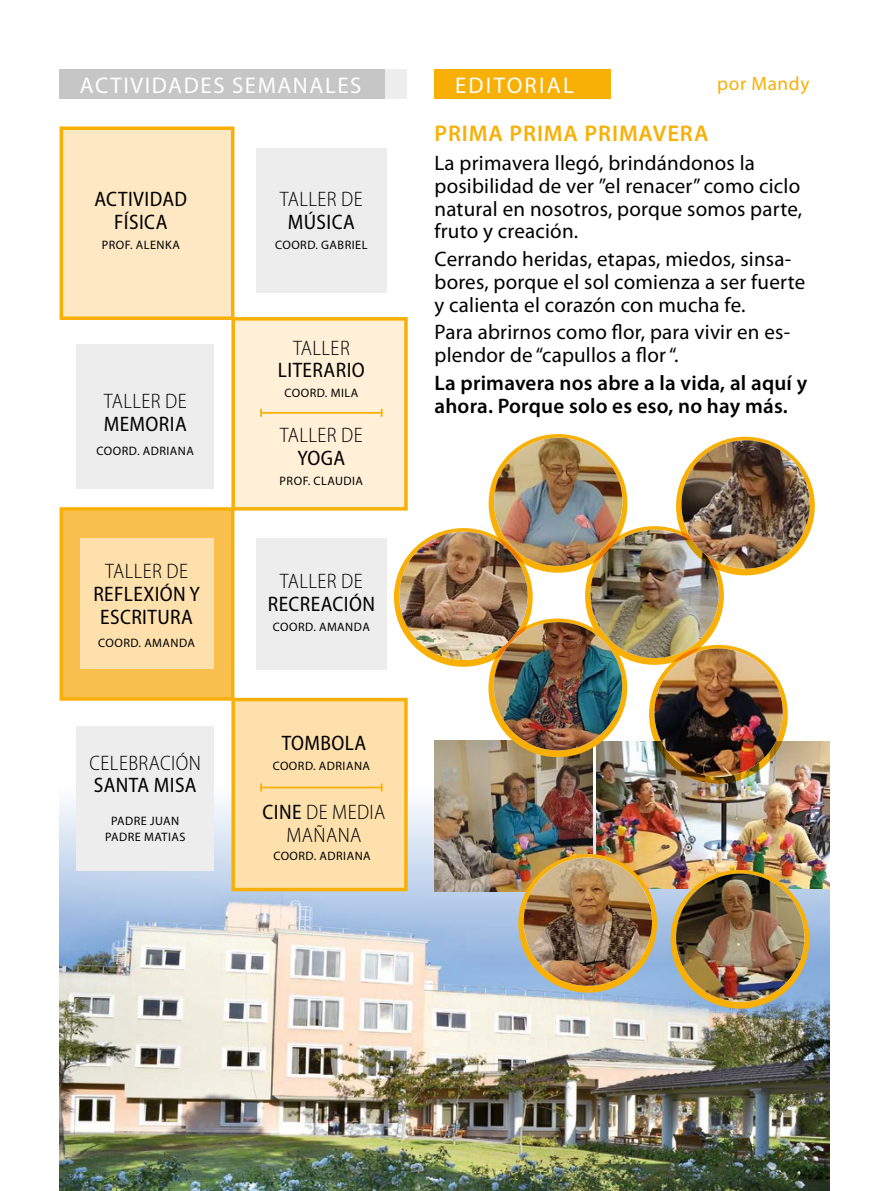
<style>
.page{position:relative;width:869px;height:1191px;background:#fff}
.page>*{position:absolute;margin:0;border:0;box-sizing:border-box;transform-origin:0 0}
.t1{font:22.75px "Myriad Pro";letter-spacing:.07em;color:#fff}
.t2{font:600 22.75px "Myriad Pro";letter-spacing:.04em;color:#f8b006}
.t3{font:22.75px "Myriad Pro";letter-spacing:.1em;color:#fff}
.t4{font:21px/22.8px "Myriad Pro";letter-spacing:.01em;color:#000}
.t5{font:semi-condensed 21px/22.8px "Myriad Pro";letter-spacing:.02em;color:#000;text-align:center}
.t6{font:300 semi-condensed 21px/22.8px "Myriad Pro";letter-spacing:.02em;color:#000;text-align:center}
.t7{font:600 21px/22.8px "Myriad Pro";letter-spacing:.01em;color:#000}
.t8{font:19.25px "Myriad Pro";letter-spacing:.03em;color:#f8b006}
.t9{font:12.25px/15.8px "Myriad Pro";letter-spacing:.04em;color:#000;text-align:center}
.s1{font-weight:400}
</style>
<div class="page">
<svg style="left:585px;top:526px;width:138px;height:139px;background:#f3b116"></svg>
<img style="left:590px;top:530px;width:128px;height:128px;border-radius:64px">
<img style="left:60px;top:734px;width:768px;height:457px">
<div style="left:60px;top:69px;width:344px;height:30px;background:#c6c6c6"></div>
<div style="left:385px;top:69px;width:22px;height:30px;background:#ededed"></div>
<div style="left:60px;top:126px;width:174px;height:194px;background:#fee8c3;border:4px solid #f8b006"></div>
<div style="left:60px;top:507px;width:174px;height:193px;background:#fac04f;border:4px solid #f8b006"></div>
<div style="left:231px;top:317px;width:176px;height:193px;background:#fff0d7;border:4px solid #f8b006"></div>
<div style="left:231px;top:698px;width:176px;height:193px;background:#fee0ad;border:4px solid #f8b006"></div>
<div style="left:256px;top:148px;width:130px;height:145px;background:#ededed"></div>
<div style="left:256px;top:538px;width:130px;height:132px;background:#ededed"></div>
<div style="left:76px;top:344px;width:138px;height:145px;background:#ededed"></div>
<div style="left:80px;top:538px;width:133px;height:131px;background:#fee0ad"></div>
<div style="left:76px;top:726px;width:138px;height:145px;background:#ededed"></div>
<hr style="left:261px;top:786px;width:120px;height:2px;background:#f8b006">
<svg style="left:260px;top:783px;width:2px;height:8px"></svg>
<svg style="left:380px;top:783px;width:2px;height:8px"></svg>
<hr style="left:261px;top:412px;width:120px;height:2px;background:#f8b006">
<svg style="left:260px;top:409px;width:2px;height:8px"></svg>
<svg style="left:380px;top:409px;width:2px;height:8px"></svg>
<div style="left:434px;top:69px;width:176px;height:30px;background:#f8b006"></div>
<img style="left:434px;top:741px;width:158px;height:150px">
<img style="left:596px;top:741px;width:232px;height:148px">
<svg style="left:518px;top:854px;width:138px;height:138px;background:#efac13"></svg>
<svg style="left:488px;top:618px;width:139px;height:139px;background:#f4b114"></svg>
<svg style="left:675px;top:437px;width:139px;height:138px;background:#e8a81a"></svg>
<svg style="left:488px;top:434px;width:139px;height:139px;background:#f4b019"></svg>
<svg style="left:394px;top:528px;width:138px;height:139px;background:#f2ab13"></svg>
<svg style="left:670px;top:870px;width:139px;height:138px;background:#f0af14"></svg>
<svg style="left:648px;top:645px;width:139px;height:138px;background:#c58c15"></svg>
<img style="left:523px;top:857px;width:128px;height:128px;border-radius:64px">
<img style="left:493px;top:622px;width:129px;height:128px;border-radius:64px">
<img style="left:681px;top:440px;width:128px;height:128px;border-radius:64px">
<img style="left:494px;top:438px;width:128px;height:128px;border-radius:64px">
<img style="left:399px;top:532px;width:128px;height:128px;border-radius:64px">
<img style="left:675px;top:873px;width:129px;height:128px;border-radius:64px">
<img style="left:654px;top:648px;width:128px;height:128px;border-radius:64px">
<p class="t1" style="left:80px;top:71px;width:283px">ACTIVIDADES SEMANALES</p>
<p class="t5" style="left:94px;top:188px;width:94px">ACTIVIDAD<br>FÍSICA</p>
<p class="t6" style="left:280px;top:188px;width:84px">TALLER DE</p>
<p class="t5" style="left:287px;top:211px;width:69px">MÚSICA</p>
<p class="t9" style="left:102px;top:237px;width:80px">PROF. ALENKA</p>
<p class="t9" style="left:275px;top:237px;width:94px">COORD. GABRIEL</p>
<p class="t6" style="left:104px;top:390px;width:84px">TALLER DE</p>
<p class="t5" style="left:104px;top:413px;width:85px">MEMORIA</p>
<p class="t9" style="left:96px;top:443px;width:99px">COORD. ADRIANA</p>
<p class="t6" style="left:105px;top:560px;width:84px">TALLER DE</p>
<p class="t5" style="left:93px;top:583px;width:108px">REFLEXIÓN Y<br>ESCRITURA</p>
<p class="t9" style="left:98px;top:634px;width:98px">COORD. AMANDA</p>
<p class="t6" style="left:89px;top:751px;width:113px">CELEBRACIÓN</p>
<p class="t5" style="left:94px;top:774px;width:104px">SANTA MISA</p>
<p class="t9" style="left:105px;top:813px;width:82px">PADRE JUAN<br>PADRE MATIAS</p>
<p class="t6" style="left:293px;top:337px;width:58px">TALLER</p>
<p class="t5" style="left:278px;top:359px;width:88px">LITERARIO</p>
<p class="t9" style="left:284px;top:385px;width:75px">COORD. MILA</p>
<p class="t6" style="left:280px;top:424px;width:84px">TALLER DE</p>
<p class="t5" style="left:297px;top:446px;width:49px">YOGA</p>
<p class="t9" style="left:279px;top:473px;width:85px">PROF. CLAUDIA</p>
<p class="t6" style="left:280px;top:570px;width:84px">TALLER DE</p>
<p class="t5" style="left:268px;top:593px;width:109px">RECREACIÓN</p>
<p class="t9" style="left:273px;top:618px;width:98px">COORD. AMANDA</p>
<p class="t5" style="left:282px;top:732px;width:86px">TOMBOLA</p>
<p class="t9" style="left:272px;top:757px;width:99px">COORD. ADRIANA</p>
<p class="t6" style="left:262px;top:801px;width:124px"><span class="s1">CINE</span> DE MEDIA<br>MAÑANA</p>
<p class="t9" style="left:273px;top:847px;width:99px">COORD. ADRIANA</p>
<p class="t8" style="left:717px;top:72px;width:93px">por Mandy</p>
<p class="t3" style="left:455px;top:71px;width:120px">EDITORIAL</p>
<p class="t2" style="left:434px;top:119px;width:275px">PRIMA PRIMA PRIMAVERA</p>
<p class="t4" style="left:434px;top:151px;width:369px">La primavera llegó, brindándonos la posibilidad de ver ”el renacer” como ciclo natural en nosotros, porque somos parte, fruto y creación.</p>
<p class="t4" style="left:434px;top:247px;width:372px">Cerrando heridas, etapas, miedos, sinsa&shy;bores, porque el sol comienza a ser fuerte y calienta el corazón con mucha fe.</p>
<p class="t4" style="left:434px;top:321px;width:357px">Para abrirnos como flor, para vivir en es&shy;plendor de “capullos a flor “.</p>
<p class="t7" style="left:434px;top:371px;width:374px">La primavera nos abre a la vida, al aquí y ahora. Porque solo es eso, no hay más.</p>
</div>
